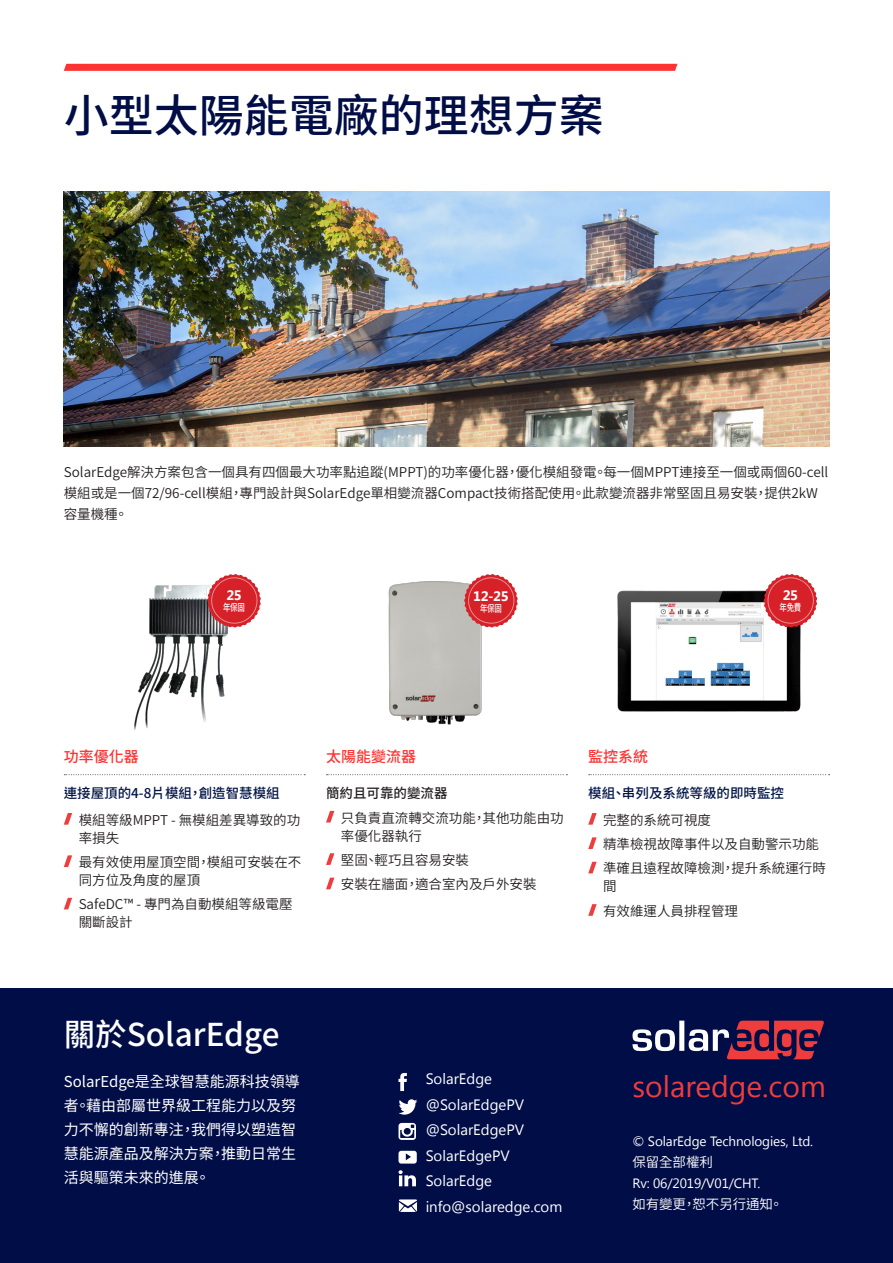
<style>
.page{position:relative;width:893px;height:1263px;background:#fff}
.page>*{position:absolute;margin:0;border:0;box-sizing:border-box;transform-origin:0 0}
.Main_Title_N_1{font:500 45px "Noto Sans CJ Ktc";color:#000d46}
.t1{font:500 31.5px "Noto Sans CJ Ktc";color:#fff}
.t2{font:30px "Segoe UI";color:#ee3d3c}
.Text__About{font:15px/24px "Noto Sans CJ Ktc";color:#fff}
.t3{font:15px "Segoe UI";color:#fff}
.Red_Subtitle{font:500 15px "Noto Sans CJ Ktc";color:#ff3232}
.Pg_Subheader_2line{font:700 13.8px "Segoe UI";letter-spacing:-.03em;color:#fff}
.Body_N{font:600 13.5px/18px "Noto Sans CJ Ktc";color:#231f20}
.Body_Text_-_Back_Cov{font:600 13.5px/21px "Noto Sans CJ Ktc";color:#231f20}
.t4{font:13.5px/21px "Segoe UI";letter-spacing:-.01em;color:#fff}
.Blue_Subtitle{font:500 13.5px "Noto Sans CJ Ktc";color:#001446}
.t5{font:600 13.5px "Noto Sans CJ Ktc";letter-spacing:-.01em;color:#fff}
.Body_N-2{font:500 13.5px "Noto Sans CJ Ktc";color:#231f20}
.Pg_Subheader_2line-2{font:500 9.9px "Noto Sans CJ Ktc";letter-spacing:-.03em;color:#fff;scale:.75 1}
.s1{font-family:"Noto Sans CJ Ktc";font-weight:600}
</style>
<div class="page">
<div style="left:0;top:989px;width:893px;height:274px;background:#000d46"></div>
<img style="left:134px;top:585px;width:101px;height:144px">
<svg style="left:64px;top:813px;width:8px;height:12px"></svg>
<svg style="left:64px;top:855px;width:8px;height:12px"></svg>
<svg style="left:64px;top:898px;width:8px;height:11px"></svg>
<svg style="left:588px;top:813px;width:9px;height:12px"></svg>
<svg style="left:588px;top:837px;width:9px;height:12px"></svg>
<svg style="left:588px;top:862px;width:9px;height:11px"></svg>
<svg style="left:588px;top:904px;width:9px;height:12px"></svg>
<svg style="left:326px;top:811px;width:8px;height:11px"></svg>
<svg style="left:326px;top:853px;width:8px;height:12px"></svg>
<svg style="left:326px;top:878px;width:8px;height:11px"></svg>
<img style="left:617px;top:590px;width:183px;height:122px">
<svg style="left:632px;top:1020px;width:192px;height:39px"></svg>
<svg style="left:64px;top:774px;width:241px;height:1px"></svg>
<svg style="left:327px;top:774px;width:240px;height:1px"></svg>
<svg style="left:589px;top:774px;width:241px;height:1px"></svg>
<img style="left:64px;top:191px;width:765px;height:255px">
<svg style="left:64px;top:64px;width:613px;height:7px;background:#ff3636"></svg>
<img style="left:388px;top:581px;width:94px;height:144px">
<svg style="left:398px;top:1123px;width:18px;height:17px"></svg>
<svg style="left:398px;top:1170px;width:18px;height:16px"></svg>
<svg style="left:398px;top:1073px;width:9px;height:18px"></svg>
<svg style="left:399px;top:1099px;width:18px;height:16px"></svg>
<svg style="left:398px;top:1151px;width:19px;height:12px"></svg>
<svg style="left:399px;top:1199px;width:18px;height:13px"></svg>
<svg style="left:764px;top:574px;width:53px;height:53px"></svg>
<svg style="left:464px;top:574px;width:54px;height:53px"></svg>
<svg style="left:207px;top:574px;width:54px;height:53px"></svg>
<p class="Main_Title_N_1" style="left:64px;top:90px;width:542px">小型太陽能電廠的理想方案</p>
<p class="Body_Text_-_Back_Cov" style="left:64px;top:461px;width:766px">SolarEdge解決方案包含一個具有四個最大功率點追蹤(MPPT)的功率優化器，優化模組發電。每一個MPPT連接至一個或兩個60-cell模組或是一個72/96-cell模組，專門設計與SolarEdge單相變流器Compact技術搭配使用。此款變流器非常堅固且易安裝，提供2kW容量機種。</p>
<p class="Pg_Subheader_2line" style="left:226px;top:585px;width:17px">25</p>
<p class="Pg_Subheader_2line-2" style="left:223px;top:602px;width:31px">年保固</p>
<p class="Pg_Subheader_2line" style="left:473px;top:586px;width:37px">12-25</p>
<p class="Pg_Subheader_2line-2" style="left:480px;top:603px;width:31px">年保固</p>
<p class="Pg_Subheader_2line" style="left:783px;top:585px;width:17px">25</p>
<p class="Pg_Subheader_2line-2" style="left:779px;top:602px;width:31px">年免費</p>
<p class="Red_Subtitle" style="left:64px;top:748px;width:76px">功率優化器</p>
<p class="Blue_Subtitle" style="left:64px;top:786px;width:217px">連接屋頂的4-8片模組，創造智慧模組</p>
<p class="Body_N" style="left:79px;top:811px;width:223px">模組等級MPPT - 無模組差異導致的功率損失</p>
<p class="Body_N" style="left:79px;top:853px;width:224px">最有效使用屋頂空間，模組可安裝在不同方位及角度的屋頂</p>
<p class="Body_N" style="left:79px;top:896px;width:215px">SafeDC™ - 專門為自動模組等級電壓關斷設計</p>
<p class="Red_Subtitle" style="left:326px;top:748px;width:92px">太陽能變流器</p>
<p class="Body_N-2" style="left:326px;top:786px;width:123px">簡約且可靠的變流器</p>
<p class="Body_N" style="left:341px;top:809px;width:224px">只負責直流轉交流功能，其他功能由功率優化器執行</p>
<p class="Body_N" style="left:341px;top:851px;width:130px">堅固、輕巧且容易安裝</p>
<p class="Body_N" style="left:341px;top:876px;width:197px">安裝在牆面，適合室內及戶外安裝</p>
<p class="Red_Subtitle" style="left:588px;top:748px;width:61px">監控系統</p>
<p class="Blue_Subtitle" style="left:588px;top:786px;width:197px">模組、串列及系統等級的即時監控</p>
<p class="Body_N" style="left:603px;top:811px;width:109px">完整的系統可視度</p>
<p class="Body_N" style="left:603px;top:835px;width:217px">精準檢視故障事件以及自動警示功能</p>
<p class="Body_N" style="left:603px;top:860px;width:224px">準確且遠程故障檢測，提升系統運行時間</p>
<p class="Body_N" style="left:603px;top:902px;width:136px">有效維運人員排程管理</p>
<p class="t1" style="left:64px;top:1016px;width:217px">關於SolarEdge</p>
<p class="Text__About" style="left:64px;top:1070px;width:238px">SolarEdge是全球智慧能源科技領導者。藉由部屬世界級工程能力以及努力不懈的創新專注，我們得以塑造智慧能源產品及解決方案，推動日常生活與驅策未來的進展。</p>
<p class="t3" style="left:426px;top:1068px;width:68px">SolarEdge</p>
<p class="t3" style="left:426px;top:1094px;width:100px">@SolarEdgePV</p>
<p class="t3" style="left:426px;top:1119px;width:100px">@SolarEdgePV</p>
<p class="t3" style="left:426px;top:1145px;width:86px">SolarEdgePV</p>
<p class="t3" style="left:426px;top:1170px;width:68px">SolarEdge</p>
<p class="t3" style="left:426px;top:1196px;width:138px">info@solaredge.com</p>
<p class="t2" style="left:632px;top:1065px;width:195px">solaredge.com</p>
<p class="t4" style="left:632px;top:1130px;width:182px">© SolarEdge Technologies, Ltd.<span class="s1">保留全部權利</span></p>
<p class="t4" style="left:632px;top:1172px;width:129px">Rv: 06/2019/V01/CHT.</p>
<p class="t5" style="left:632px;top:1196px;width:152px">如有變更，恕不另行通知。</p>
</div>
